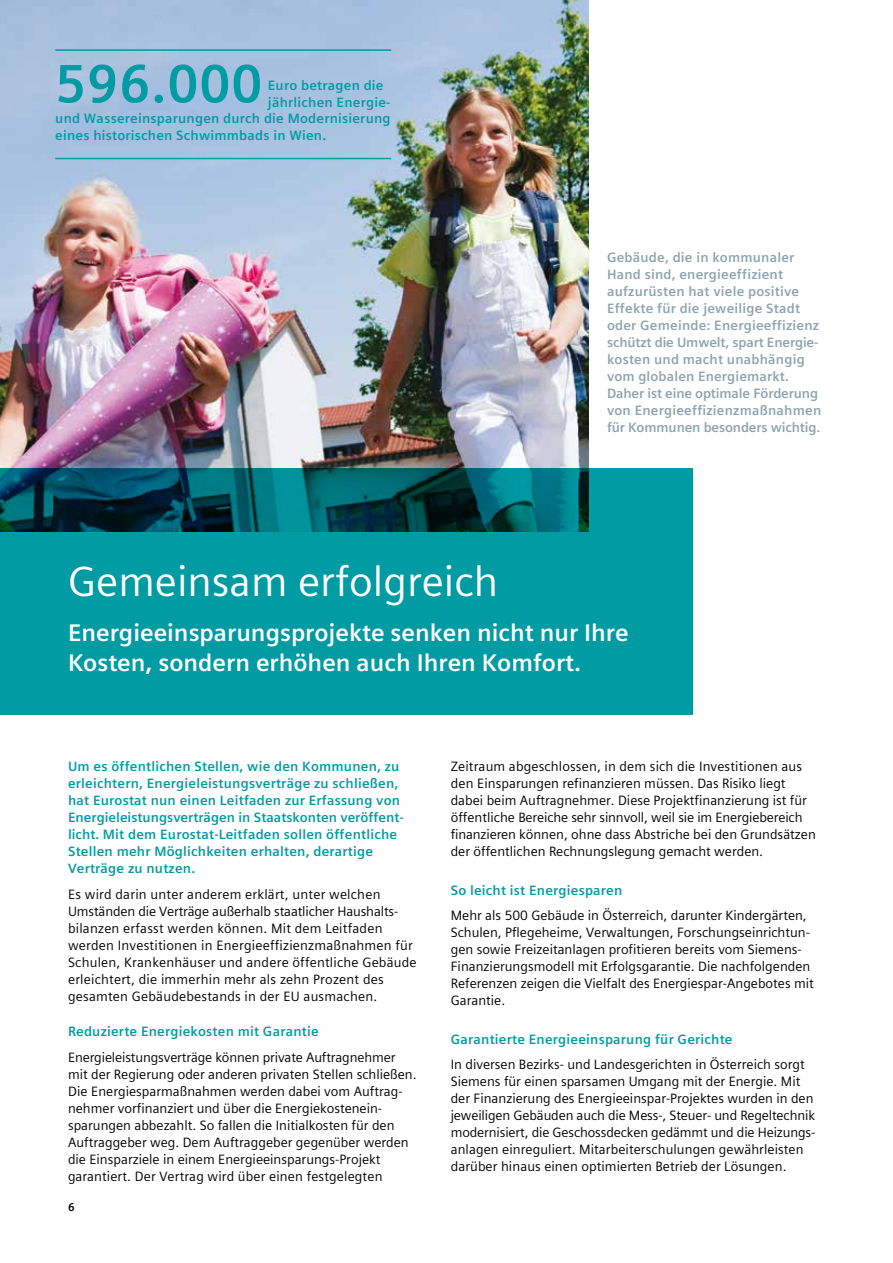
<style>
.page{position:relative;width:893px;height:1263px;background:#fff}
.page>*{position:absolute;margin:0;border:0;box-sizing:border-box;transform-origin:0 0}
.t1{font:700 54px "Siemens Sans Global";letter-spacing:.015em;color:#009ba3}
.t2{font:42px "Siemens Sans Global";color:#fff}
.t3{font:700 24px/30px "Siemens Sans Global";color:#fff}
.t4{font:13.5px/17px "Siemens Sans Global";color:#000}
.t5{font:700 13.5px/17px "Siemens Sans Global";letter-spacing:.015em;color:#009ba3}
.t6{font:700 13.5px/17px "Siemens Sans Global";letter-spacing:.015em;color:#8ca3b0}
.t7{font:700 11.25px "Siemens Sans Global";color:#000}
</style>
<div class="page">
<img style="left:0;top:0;width:589px;height:468px">
<svg style="left:0;top:468px;width:693px;height:246px;background:#008991"></svg>
<hr style="left:55px;top:158px;width:336px;height:1px;background:#009ba3">
<hr style="left:55px;top:49px;width:336px;height:2px;background:#009ba3">
<h1 class="t1" style="left:55px;top:42px;width:209px">596.000</h1>
<p class="t5" style="left:268px;top:77px;width:117px">Euro betragen die</p>
<p class="t5" style="left:268px;top:94px;width:124px">jährlichen Energie-</p>
<p class="t5" style="left:55px;top:110px;width:337px">und Wassereinsparungen durch die Modernisierung</p>
<p class="t5" style="left:55px;top:127px;width:273px">eines historischen Schwimmbads in Wien.</p>
<p class="t6" style="left:607px;top:249px;width:216px">Gebäude, die in kommunaler<br>Hand sind, energieeffizient aufzurüsten hat viele positive<br>Effekte für die jeweilige Stadt oder Gemeinde: Energieeffizienz schützt die Umwelt, spart Energie&shy;kosten und macht unabhängig vom globalen Energiemarkt.<br>Daher ist eine optimale Förderung von Energieeffizienzmaßnahmen für Kommunen besonders wichtig.</p>
<h2 class="t2" style="left:68px;top:550px;width:432px">Gemeinsam erfolgreich</h2>
<h3 class="t3" style="left:68px;top:618px;width:562px">Energieeinsparungsprojekte senken nicht nur Ihre<br>Kosten, sondern erhöhen auch Ihren Komfort.</h3>
<p class="t5" style="left:68px;top:758px;width:337px">Um es öffentlichen Stellen, wie den Kommunen, zu erleichtern, Energieleistungsverträge zu schließen, hat Eurostat nun einen Leitfaden zur Erfassung von Energieleistungsverträgen in Staatskonten veröffent&shy;licht. Mit dem Eurostat-Leitfaden sollen öffentliche Stellen mehr Möglichkeiten erhalten, derartige Verträge zu nutzen.</p>
<p class="t4" style="left:68px;top:885px;width:350px">Es wird darin unter anderem erklärt, unter welchen Umständen die Verträge außerhalb staatlicher Haushalts&shy;bilanzen erfasst werden können. Mit dem Leitfaden werden Investitionen in Energieeffizienzmaßnahmen für Schulen, Krankenhäuser und andere öffentliche Gebäude erleichtert, die immerhin mehr als zehn Prozent des gesamten Gebäudebestands in der EU ausmachen.</p>
<p class="t5" style="left:68px;top:1023px;width:252px">Reduzierte Energiekosten mit Garantie</p>
<p class="t4" style="left:68px;top:1049px;width:350px">Energieleistungsverträge können private Auftragnehmer mit der Regierung oder anderen privaten Stellen schließen.<br>Die Energiesparmaßnahmen werden dabei vom Auftrag&shy;nehmer vorfinanziert und über die Energiekostenein&shy;sparungen abbezahlt. So fallen die Initialkosten für den Auftraggeber weg. Dem Auftraggeber gegenüber werden die Einsparziele in einem Energieeinsparungs-Projekt garantiert. Der Vertrag wird über einen festgelegten</p>
<p class="t7" style="left:68px;top:1199px;width:8px">6</p>
<p class="t4" style="left:451px;top:758px;width:367px">Zeitraum abgeschlossen, in dem sich die Investitionen aus den Einsparungen refinanzieren müssen. Das Risiko liegt dabei beim Auftragnehmer. Diese Projektfinanzierung ist für öffentliche Bereiche sehr sinnvoll, weil sie im Energiebereich finanzieren können, ohne dass Abstriche bei den Grundsätzen der öffentlichen Rechnungslegung gemacht werden.</p>
<p class="t5" style="left:451px;top:882px;width:173px">So leicht ist Energiesparen</p>
<p class="t4" style="left:451px;top:907px;width:365px">Mehr als 500 Gebäude in Österreich, darunter Kindergärten, Schulen, Pflegeheime, Verwaltungen, Forschungseinrichtun&shy;gen sowie Freizeitanlagen profitieren bereits vom Siemens-Finanzierungsmodell mit Erfolgsgarantie. Die nachfolgenden Referenzen zeigen die Vielfalt des Energiespar-Angebotes mit Garantie.</p>
<p class="t5" style="left:451px;top:1031px;width:283px">Garantierte Energieeinsparung für Gerichte</p>
<p class="t4" style="left:451px;top:1056px;width:366px">In diversen Bezirks- und Landesgerichten in Österreich sorgt Siemens für einen sparsamen Umgang mit der Energie. Mit der Finanzierung des Energieeinspar-Projektes wurden in den jeweiligen Gebäuden auch die Mess-, Steuer- und Regeltechnik modernisiert, die Geschossdecken gedämmt und die Heizungs&shy;anlagen einreguliert. Mitarbeiterschulungen gewährleisten darüber hinaus einen optimierten Betrieb der Lösungen.</p>
</div>
